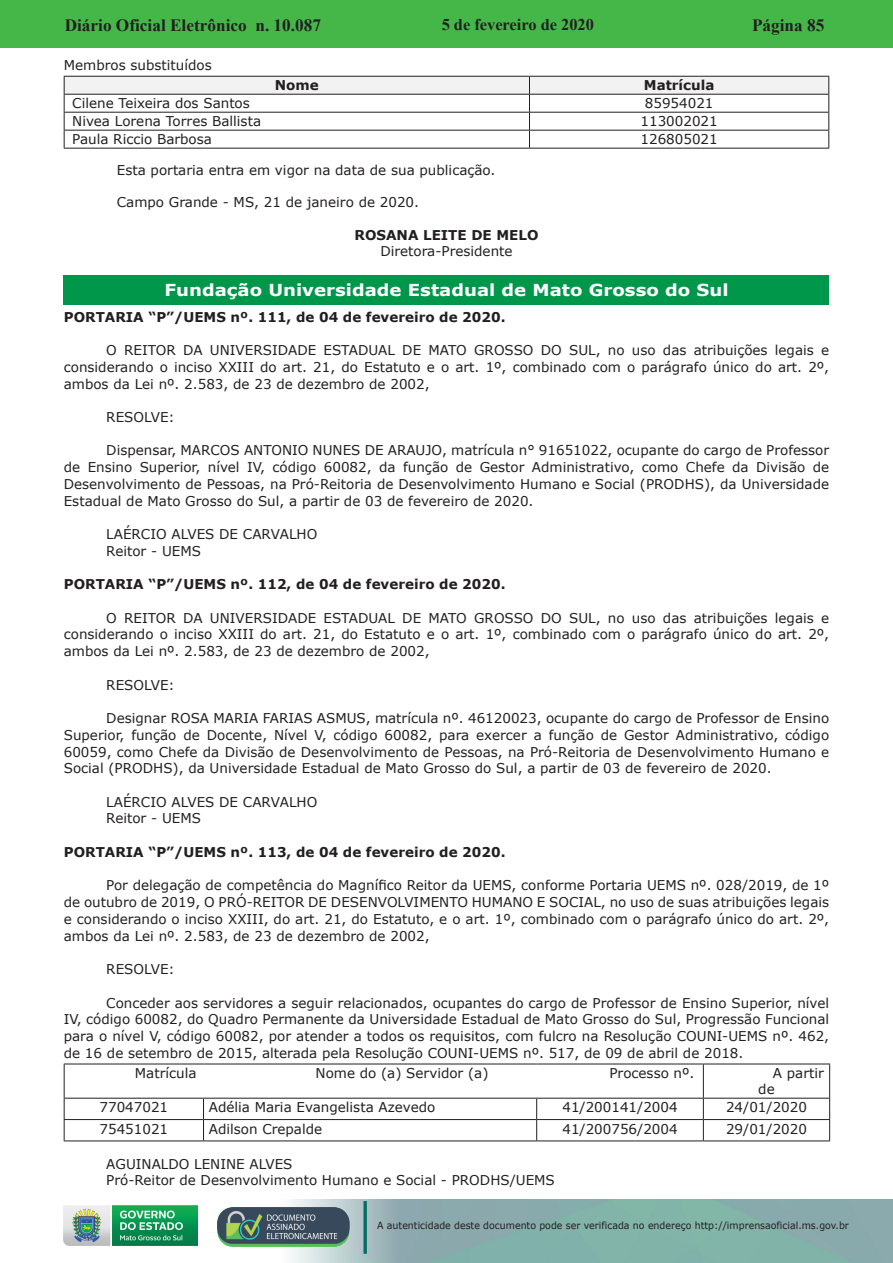
<style>
.page{position:relative;width:893px;height:1263px;background:#fff}
.page>*{position:absolute;margin:0;border:0;box-sizing:border-box;transform-origin:0 0}
.t1{font:700 17.25px "Times New Roman";color:#231f20}
.t2{font:700 16.5px "Verdana";color:#fff;scale:1.1 1}
.t3{font:700 16.35px "Times New Roman";color:#231f20}
.t4{font:13.5px/16.8px "Verdana";color:#231f20;text-align:justify}
.t5{font:700 13.5px "Verdana";color:#231f20}
.t6{font:9.9px "Verdana";color:#231f20;scale:.95 1}
</style>
<div class="page">
<div style="left:0;top:0;width:893px;height:48px;background:#45b749"></div>
<img style="left:63px;top:1199px;width:830px;height:64px">
<img style="left:364px;top:1202px;width:2px;height:51px">
<img style="left:218px;top:1207px;width:132px;height:39px">
<img style="left:64px;top:1205px;width:134px;height:41px">
<svg style="left:64px;top:76px;width:765px;height:72px"></svg>
<hr style="left:64px;top:148px;width:465px;height:1px;background:#231f20">
<hr style="left:529px;top:148px;width:300px;height:1px;background:#231f20">
<div style="left:64px;top:275px;width:765px;height:30px;background:#00974a"></div>
<hr style="left:64px;top:1064px;width:1px;height:34px;background:#231f20">
<hr style="left:703px;top:1064px;width:1px;height:34px;background:#231f20">
<hr style="left:829px;top:1064px;width:1px;height:34px;background:#231f20">
<svg style="left:64px;top:1099px;width:1px;height:41px"></svg>
<svg style="left:203px;top:1099px;width:1px;height:41px"></svg>
<svg style="left:536px;top:1099px;width:1px;height:41px"></svg>
<hr style="left:64px;top:1063px;width:140px;height:1px;background:#231f20">
<hr style="left:204px;top:1063px;width:333px;height:1px;background:#231f20">
<hr style="left:537px;top:1063px;width:166px;height:1px;background:#231f20">
<hr style="left:703px;top:1063px;width:127px;height:1px;background:#231f20">
<hr style="left:64px;top:1098px;width:140px;height:1px;background:#231f20">
<hr style="left:204px;top:1098px;width:333px;height:1px;background:#231f20">
<hr style="left:537px;top:1098px;width:166px;height:1px;background:#231f20">
<hr style="left:703px;top:1098px;width:127px;height:1px;background:#231f20">
<hr style="left:64px;top:1119px;width:140px;height:1px;background:#231f20">
<hr style="left:204px;top:1119px;width:333px;height:1px;background:#231f20">
<hr style="left:537px;top:1119px;width:166px;height:1px;background:#231f20">
<hr style="left:703px;top:1119px;width:127px;height:1px;background:#231f20">
<hr style="left:64px;top:1140px;width:140px;height:1px;background:#231f20">
<hr style="left:204px;top:1140px;width:333px;height:1px;background:#231f20">
<hr style="left:537px;top:1140px;width:166px;height:1px;background:#231f20">
<hr style="left:703px;top:1140px;width:127px;height:1px;background:#231f20">
<svg style="left:703px;top:1098px;width:1px;height:42px"></svg>
<svg style="left:829px;top:1098px;width:1px;height:42px"></svg>
<p class="t1" style="left:65px;top:13px;width:258px">Diário Oficial Eletrônico n. 10.087</p>
<p class="t3" style="left:442px;top:13px;width:154px">5 de fevereiro de 2020</p>
<p class="t1" style="left:752px;top:13px;width:74px">Página 85</p>
<p class="t4" style="left:64px;top:56px;width:149px">Membros substituídos</p>
<p class="t5" style="left:275px;top:76px;width:45px">Nome</p>
<p class="t5" style="left:644px;top:76px;width:72px">Matrícula</p>
<p class="t4" style="left:72px;top:95px;width:179px">Cilene Teixeira dos Santos</p>
<p class="t4" style="left:645px;top:95px;width:70px">85954021</p>
<p class="t4" style="left:72px;top:113px;width:190px">Nivea Lorena Torres Ballista</p>
<p class="t4" style="left:640px;top:113px;width:79px">113002021</p>
<p class="t4" style="left:72px;top:131px;width:141px">Paula Riccio Barbosa</p>
<p class="t4" style="left:640px;top:131px;width:79px">126805021</p>
<p class="t4" style="left:117px;top:161px;width:380px">Esta portaria entra em vigor na data de sua publicação.</p>
<p class="t4" style="left:117px;top:194px;width:304px">Campo Grande - MS, 21 de janeiro de 2020.</p>
<p class="t5" style="left:354px;top:225px;width:185px">ROSANA LEITE DE MELO</p>
<p class="t4" style="left:380px;top:242px;width:134px">Diretora-Presidente</p>
<p class="t2" style="left:164px;top:279px;width:514px">Fundação Universidade Estadual de Mato Grosso do Sul</p>
<p class="t5" style="left:64px;top:307px;width:443px">PORTARIA “P”/UEMS nº. 111, de 04 de fevereiro de 2020.</p>
<p class="t4" style="left:64px;top:342px;width:767px;text-indent:43px">O REITOR DA UNIVERSIDADE ESTADUAL DE MATO GROSSO DO SUL, no uso das atribuições legais e considerando o inciso XXIII do art. 21, do Estatuto e o art. 1º, combinado com o parágrafo único do art. 2º, ambos da Lei nº. 2.583, de 23 de dezembro de 2002,</p>
<p class="t4" style="left:106px;top:409px;width:70px">RESOLVE:</p>
<p class="t4" style="left:64px;top:442px;width:767px;text-indent:43px">Dispensar, MARCOS ANTONIO NUNES DE ARAUJO, matrícula n° 91651022, ocupante do cargo de Professor de Ensino Superior, nível IV, código 60082, da função de Gestor Administrativo, como Chefe da Divisão de Desenvolvimento de Pessoas, na Pró-Reitoria de Desenvolvimento Humano e Social (PRODHS), da Universidade Estadual de Mato Grosso do Sul, a partir de 03 de fevereiro de 2020.</p>
<p class="t4" style="left:106px;top:526px;width:212px">LAÉRCIO ALVES DE CARVALHO<br>Reitor - UEMS</p>
<p class="t5" style="left:64px;top:575px;width:443px">PORTARIA “P”/UEMS nº. 112, de 04 de fevereiro de 2020.</p>
<p class="t4" style="left:64px;top:609px;width:767px;text-indent:43px">O REITOR DA UNIVERSIDADE ESTADUAL DE MATO GROSSO DO SUL, no uso das atribuições legais e considerando o inciso XXIII do art. 21, do Estatuto e o art. 1º, combinado com o parágrafo único do art. 2º, ambos da Lei nº. 2.583, de 23 de dezembro de 2002,</p>
<p class="t4" style="left:106px;top:676px;width:70px">RESOLVE:</p>
<p class="t4" style="left:64px;top:710px;width:767px;text-indent:43px">Designar ROSA MARIA FARIAS ASMUS, matrícula nº. 46120023, ocupante do cargo de Professor de Ensino Superior, função de Docente, Nível V, código 60082, para exercer a função de Gestor Administrativo, código 60059, como Chefe da Divisão de Desenvolvimento de Pessoas, na Pró-Reitoria de Desenvolvimento Humano e Social (PRODHS), da Universidade Estadual de Mato Grosso do Sul, a partir de 03 de fevereiro de 2020.</p>
<p class="t4" style="left:106px;top:793px;width:212px">LAÉRCIO ALVES DE CARVALHO<br>Reitor - UEMS</p>
<p class="t5" style="left:64px;top:842px;width:443px">PORTARIA “P”/UEMS nº. 113, de 04 de fevereiro de 2020.</p>
<p class="t4" style="left:64px;top:877px;width:767px;text-indent:43px">Por delegação de competência do Magnífico Reitor da UEMS, conforme Portaria UEMS nº. 028/2019, de 1º de outubro de 2019, O PRÓ-REITOR DE DESENVOLVIMENTO HUMANO E SOCIAL, no uso de suas atribuições legais e considerando o inciso XXIII, do art. 21, do Estatuto, e o art. 1º, combinado com o parágrafo único do art. 2º, ambos da Lei nº. 2.583, de 23 de dezembro de 2002,</p>
<p class="t4" style="left:106px;top:960px;width:70px">RESOLVE:</p>
<p class="t4" style="left:64px;top:994px;width:767px;text-indent:43px">Conceder aos servidores a seguir relacionados, ocupantes do cargo de Professor de Ensino Superior, nível IV, código 60082, do Quadro Permanente da Universidade Estadual de Mato Grosso do Sul, Progressão Funcional para o nível V, código 60082, por atender a todos os requisitos, com fulcro na Resolução COUNI-UEMS nº. 462, de 16 de setembro de 2015, alterada pela Resolução COUNI-UEMS nº. 517, de 09 de abril de 2018.</p>
<p class="t4" style="left:135px;top:1065px;width:63px">Matrícula</p>
<p class="t4" style="left:316px;top:1065px;width:174px">Nome do (a) Servidor (a)</p>
<p class="t4" style="left:609px;top:1065px;width:87px">Processo nº.</p>
<p class="t4" style="left:758px;top:1065px;width:67px;line-height:16.2px;text-indent:15px">A partir de</p>
<p class="t4" style="left:100px;top:1099px;width:70px">77047021</p>
<p class="t4" style="left:209px;top:1099px;width:228px">Adélia Maria Evangelista Azevedo</p>
<p class="t4" style="left:562px;top:1099px;width:117px">41/200141/2004</p>
<p class="t4" style="left:726px;top:1099px;width:82px">24/01/2020</p>
<p class="t4" style="left:100px;top:1120px;width:70px">75451021</p>
<p class="t4" style="left:209px;top:1120px;width:115px">Adilson Crepalde</p>
<p class="t4" style="left:562px;top:1120px;width:117px">41/200756/2004</p>
<p class="t4" style="left:726px;top:1120px;width:82px">29/01/2020</p>
<p class="t4" style="left:106px;top:1155px;width:450px">AGUINALDO LENINE ALVES<br>Pró-Reitor de Desenvolvimento Humano e Social - PRODHS/UEMS</p>
<p class="t6" style="left:377px;top:1219px;width:498px">A autenticidade deste documento pode ser verificada no endereço http://imprensaoficial.ms.gov.br</p>
</div>
